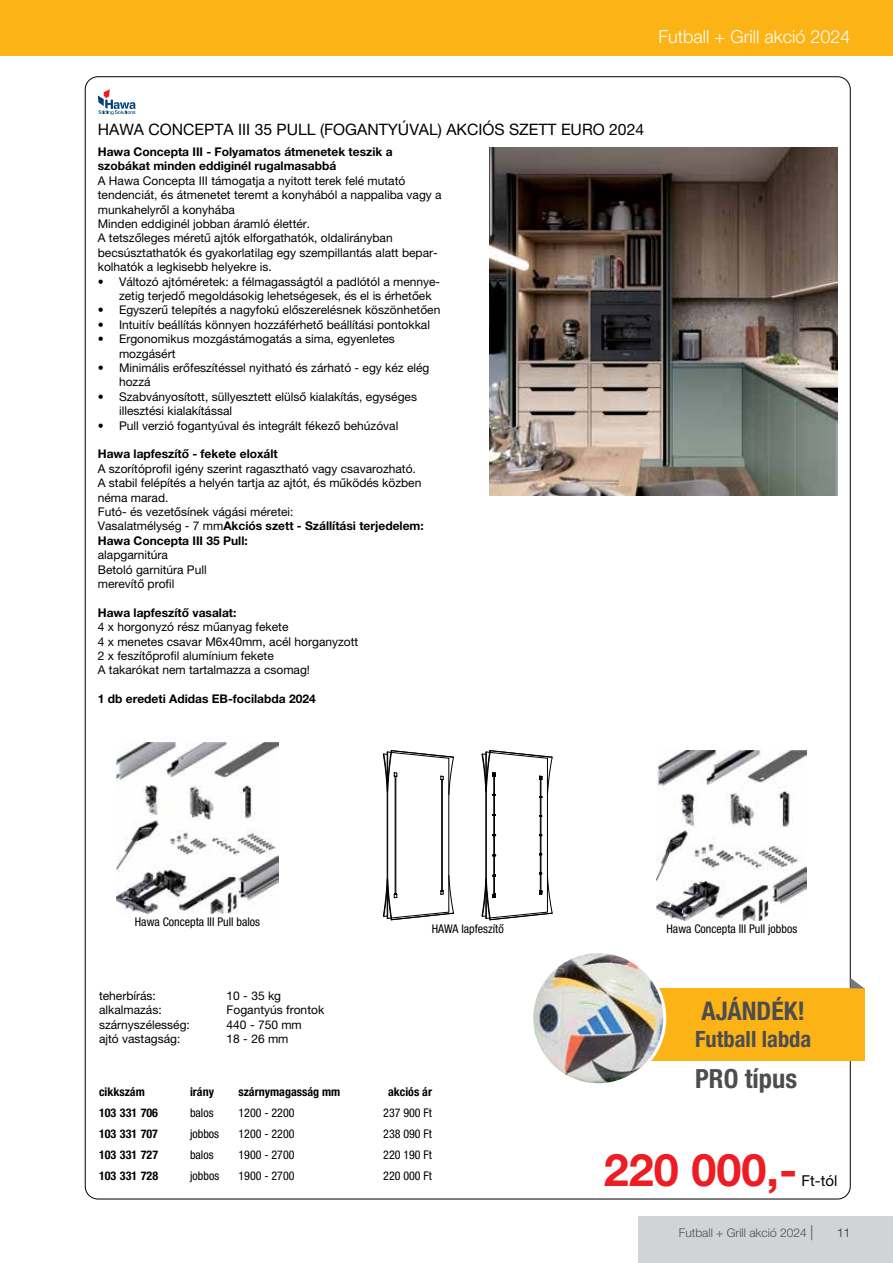
<style>
.page{position:relative;width:893px;height:1263px;background:#fff}
.page>*{position:absolute;margin:0;border:0;box-sizing:border-box;transform-origin:0 0}
.t1{font:700 45px "Helvetica Neue LT Pro";color:#ed1d24}
.t2{font:700 condensed 26.4px "Helvetica Neue LT Pro";color:#4d4d4f}
.t3{font:700 condensed 25.65px "Helvetica Neue LT Pro";color:#4d4d4f}
.t4{font:700 condensed 22.5px "Helvetica Neue LT Pro";color:#4d4d4f}
.t5{font:300 18px "Helvetica Neue LT Pro";color:#fff}
.t6{font:15.75px "Helvetica Neue LT Pro";color:#000}
.t7{font:15px "Helvetica Neue LT Pro";color:#000}
.t8{font:12px/14.4px "Helvetica Neue LT Pro";color:#000}
.t9{font:700 12px/14.4px "Helvetica Neue LT Pro";color:#000}
.t10{font:condensed 12px "Helvetica Neue LT Pro";color:#000}
.t11{font:700 condensed 12px "Helvetica Neue LT Pro";color:#000}
.t12{font:300 12px "Helvetica Neue LT Pro";color:#4d4d4f}
.t13{font:12px "Helvetica Neue LT Pro";color:#4d4d4f}
.s1{font-weight:700}
.s2{font-size:15px}
</style>
<div class="page">
<div style="left:0;top:0;width:893px;height:55px;background:#fcb316"></div>
<div style="left:638px;top:1216px;width:255px;height:47px;background:#d1d3d4"></div>
<svg style="left:98px;top:89px;width:38px;height:26px"></svg>
<img style="left:117px;top:743px;width:161px;height:170px">
<img style="left:657px;top:750px;width:150px;height:170px">
<hr style="left:449px;top:758px;width:1px;height:118px;background:#000">
<hr style="left:387px;top:752px;width:1px;height:166px;background:#000">
<hr style="left:395px;top:776px;width:1px;height:118px;background:#000">
<hr style="left:396px;top:776px;width:1px;height:118px;background:#000">
<hr style="left:441px;top:779px;width:1px;height:112px;background:#000">
<hr style="left:442px;top:779px;width:1px;height:112px;background:#000">
<svg style="left:383px;top:876px;width:71px;height:44px"></svg>
<svg style="left:383px;top:750px;width:71px;height:45px"></svg>
<svg style="left:482px;top:750px;width:71px;height:170px"></svg>
<img style="left:489px;top:147px;width:348px;height:349px">
<div style="left:639px;top:988px;width:225px;height:72px;background:#fcb316"></div>
<svg style="left:850px;top:978px;width:14px;height:10px"></svg>
<img style="left:532px;top:952px;width:133px;height:133px;border-radius:66px">
<div style="left:530px;top:950px;width:136px;height:136px;border:3px solid #fff;border-radius:50%"></div>
<h3 class="t5" style="left:659px;top:25px;width:193px">Futball + Grill akció 2024</h3>
<h3 class="t6" style="left:98px;top:120px;width:548px">HAWA CONCEPTA III 35 PULL (FOGANTYÚVAL) AKCIÓS SZETT EURO 2024</h3>
<p class="t9" style="left:98px;top:144px;width:296px">Hawa Concepta III - Folyamatos átmenetek teszik a szobákat minden eddiginél rugalmasabbá</p>
<p class="t8" style="left:98px;top:173px;width:345px">A Hawa Concepta III támogatja a nyitott terek felé mutató tendenciát, és átmenetet teremt a konyhából a nappaliba vagy a munkahelyről a konyhába<br>Minden eddiginél jobban áramló élettér.<br>A tetszőleges méretű ajtók elforgathatók, oldalirányban becsúsztathatók és gyakorlatilag egy szempillantás alatt bepar&shy;kolhatók a legkisebb helyekre is.</p>
<p class="t8" style="left:119px;top:274px;width:323px;text-indent:-21px">• Változó ajtóméretek: a félmagasságtól a padlótól a mennye&shy;zetig terjedő megoldásokig lehetségesek, és el is érhetőek</p>
<p class="t8" style="left:98px;top:303px;width:344px">• Egyszerű telepítés a nagyfokú előszerelésnek köszönhetően</p>
<p class="t8" style="left:98px;top:317px;width:334px">• Intuitív beállítás könnyen hozzáférhető beállítási pontokkal</p>
<p class="t8" style="left:119px;top:331px;width:277px;text-indent:-21px">• Ergonomikus mozgástámogatás a sima, egyenletes mozgásért</p>
<p class="t8" style="left:119px;top:360px;width:312px;text-indent:-21px">• Minimális erőfeszítéssel nyitható és zárható - egy kéz elég hozzá</p>
<p class="t8" style="left:119px;top:389px;width:299px;text-indent:-21px">• Szabványosított, süllyesztett elülső kialakítás, egységes illesztési kialakítással</p>
<p class="t8" style="left:98px;top:418px;width:302px">• Pull verzió fogantyúval és integrált fékező behúzóval</p>
<p class="t9" style="left:98px;top:447px;width:181px">Hawa lapfeszítő - fekete eloxált</p>
<p class="t8" style="left:98px;top:461px;width:327px">A szorítóprofil igény szerint ragasztható vagy csavarozható.<br>A stabil felépítés a helyén tartja az ajtót, és működés közben néma marad.<br>Futó- és vezetősínek vágási méretei:<br>Vasalatmélység - 7 mm<span class="s1">Akciós szett - Szállítási terjedelem:<br>Hawa Concepta III 35 Pull:</span></p>
<p class="t8" style="left:98px;top:547px;width:110px">alapgarnitúra<br>Betoló garnitúra Pull merevítő profil</p>
<p class="t9" style="left:98px;top:605px;width:140px">Hawa lapfeszítő vasalat:</p>
<p class="t8" style="left:98px;top:619px;width:262px">4 x horgonyzó rész műanyag fekete<br>4 x menetes csavar M6x40mm, acél horganyzott 2 x feszítőprofil alumínium fekete<br>A takarókat nem tartalmazza a csomag!</p>
<p class="t9" style="left:98px;top:691px;width:219px">1 db eredeti Adidas EB-focilabda 2024</p>
<p class="t10" style="left:135px;top:915px;width:127px">Hawa Concepta III Pull balos</p>
<p class="t10" style="left:432px;top:922px;width:73px">HAWA lapfeszítő</p>
<p class="t10" style="left:666px;top:922px;width:132px">Hawa Concepta III Pull jobbos</p>
<p class="t8" style="left:99px;top:988px;width:58px">teherbírás:</p>
<p class="t8" style="left:227px;top:988px;width:56px">10 - 35 kg</p>
<p class="t8" style="left:99px;top:1002px;width:64px">alkalmazás:</p>
<p class="t8" style="left:227px;top:1002px;width:99px">Fogantyús frontok</p>
<p class="t8" style="left:99px;top:1017px;width:92px">szárnyszélesség:</p>
<p class="t8" style="left:227px;top:1017px;width:77px">440 - 750 mm</p>
<p class="t8" style="left:99px;top:1031px;width:83px">ajtó vastagság:</p>
<p class="t8" style="left:227px;top:1031px;width:63px">18 - 26 mm</p>
<p class="t11" style="left:99px;top:1084px;width:47px">cikkszám</p>
<p class="t11" style="left:190px;top:1084px;width:26px">irány</p>
<p class="t11" style="left:238px;top:1084px;width:103px">szárnymagasság mm</p>
<p class="t11" style="left:388px;top:1084px;width:45px">akciós ár</p>
<p class="t11" style="left:99px;top:1105px;width:61px">103 331 706</p>
<p class="t10" style="left:190px;top:1105px;width:25px">balos</p>
<p class="t10" style="left:238px;top:1105px;width:58px">1200 - 2200</p>
<p class="t10" style="left:383px;top:1105px;width:50px">237 900 Ft</p>
<p class="t11" style="left:99px;top:1126px;width:61px">103 331 707</p>
<p class="t10" style="left:190px;top:1126px;width:31px">jobbos</p>
<p class="t10" style="left:238px;top:1126px;width:58px">1200 - 2200</p>
<p class="t10" style="left:383px;top:1126px;width:50px">238 090 Ft</p>
<p class="t11" style="left:99px;top:1147px;width:61px">103 331 727</p>
<p class="t10" style="left:190px;top:1147px;width:25px">balos</p>
<p class="t10" style="left:238px;top:1147px;width:58px">1900 - 2700</p>
<p class="t10" style="left:383px;top:1147px;width:50px">220 190 Ft</p>
<p class="t11" style="left:99px;top:1168px;width:61px">103 331 728</p>
<p class="t10" style="left:190px;top:1168px;width:31px">jobbos</p>
<p class="t10" style="left:238px;top:1168px;width:58px">1900 - 2700</p>
<p class="t10" style="left:383px;top:1168px;width:50px">220 000 Ft</p>
<h3 class="t3" style="left:701px;top:995px;width:105px">AJÁNDÉK!</h3>
<h3 class="t4" style="left:695px;top:1026px;width:118px">Futball labda</h3>
<h2 class="t2" style="left:695px;top:1063px;width:103px">PRO típus</h2>
<h1 class="t1" style="left:604px;top:1142px;width:195px">220 000,-</h1>
<p class="t7" style="left:801px;top:1172px;width:37px">Ft-tól</p>
<p class="t12" style="left:679px;top:1226px;width:136px">Futball + Grill akció 2024 <span class="s2">|</span></p>
<p class="t13" style="left:837px;top:1226px;width:15px">11</p>
</div>
